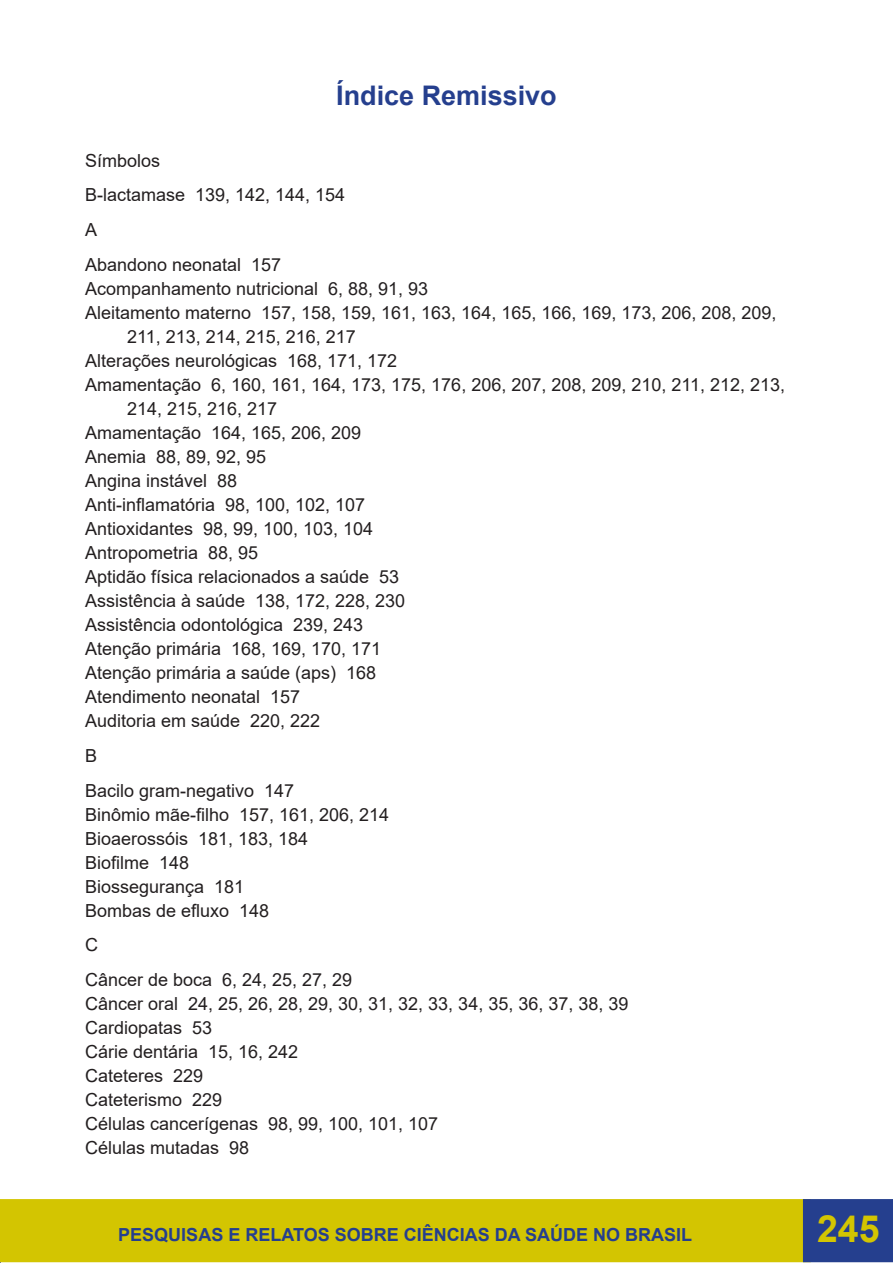
<style>
.page{position:relative;width:893px;height:1263px;background:#fff}
.page>*{position:absolute;margin:0;border:0;box-sizing:border-box;transform-origin:0 0}
.t1{font:700 37.5px "Arial";color:#d3c501}
.t2{font:700 27px "Arial";color:#253f8e}
.t3{font:18px/24px "Arial";color:#231f20}
.t4{font:700 18px "Arial";color:#253f8e}
</style>
<div class="page">
<div style="left:0;top:1200px;width:810px;height:61px;background:#d3c501"></div>
<div style="left:0;top:1199px;width:811px;height:63px;border:2px solid #d3c501"></div>
<div style="left:803px;top:1199px;width:90px;height:63px;background:#253f8e;border:2px solid #253f8e"></div>
<div style="left:812px;top:1212px;width:72px;height:49px;background:#253f8e"></div>
<p class="t2" style="left:336px;top:76px;width:222px">Índice Remissivo</p>
<p class="t3" style="left:85px;top:148px;width:77px">Símbolos</p>
<p class="t3" style="left:85px;top:183px;width:262px">Β-lactamase 139, 142, 144, 154</p>
<p class="t3" style="left:85px;top:218px;width:14px">A</p>
<p class="t3" style="left:85px;top:252px;width:198px">Abandono neonatal 157</p>
<p class="t3" style="left:85px;top:276px;width:345px">Acompanhamento nutricional 6, 88, 91, 93</p>
<p class="t3" style="left:127px;top:300px;width:651px;text-indent:-42px">Aleitamento materno 157, 158, 159, 161, 163, 164, 165, 166, 169, 173, 206, 208, 209,<br>211, 213, 214, 215, 216, 217</p>
<p class="t3" style="left:85px;top:348px;width:314px">Alterações neurológicas 168, 171, 172</p>
<p class="t3" style="left:127px;top:372px;width:660px;text-indent:-42px">Amamentação 6, 160, 161, 164, 173, 175, 176, 206, 207, 208, 209, 210, 211, 212, 213,<br>214, 215, 216, 217</p>
<p class="t3" style="left:85px;top:420px;width:278px">Amamentação 164, 165, 206, 209</p>
<p class="t3" style="left:85px;top:444px;width:183px">Anemia 88, 89, 92, 95</p>
<p class="t3" style="left:85px;top:468px;width:154px">Angina instável 88</p>
<p class="t3" style="left:85px;top:492px;width:282px">Anti-inflamatória 98, 100, 102, 107</p>
<p class="t3" style="left:85px;top:516px;width:290px">Antioxidantes 98, 99, 100, 103, 104</p>
<p class="t3" style="left:85px;top:540px;width:175px">Antropometria 88, 95</p>
<p class="t3" style="left:85px;top:564px;width:316px">Aptidão física relacionados a saúde 53</p>
<p class="t3" style="left:85px;top:588px;width:322px">Assistência à saúde 138, 172, 228, 230</p>
<p class="t3" style="left:85px;top:612px;width:280px">Assistência odontológica 239, 243</p>
<p class="t3" style="left:85px;top:636px;width:298px">Atenção primária 168, 169, 170, 171</p>
<p class="t3" style="left:85px;top:660px;width:293px">Atenção primária a saúde (aps) 168</p>
<p class="t3" style="left:85px;top:684px;width:217px">Atendimento neonatal 157</p>
<p class="t3" style="left:85px;top:708px;width:237px">Auditoria em saúde 220, 222</p>
<p class="t3" style="left:85px;top:743px;width:14px">B</p>
<p class="t3" style="left:85px;top:778px;width:211px">Bacilo gram-negativo 147</p>
<p class="t3" style="left:85px;top:802px;width:306px">Binômio mãe-filho 157, 161, 206, 214</p>
<p class="t3" style="left:85px;top:826px;width:225px">Bioaerossóis 181, 183, 184</p>
<p class="t3" style="left:85px;top:850px;width:106px">Biofilme 148</p>
<p class="t3" style="left:85px;top:874px;width:161px">Biossegurança 181</p>
<p class="t3" style="left:85px;top:898px;width:186px">Bombas de efluxo 148</p>
<p class="t3" style="left:85px;top:933px;width:14px">C</p>
<p class="t3" style="left:85px;top:968px;width:269px">Câncer de boca 6, 24, 25, 27, 29</p>
<p class="t3" style="left:85px;top:992px;width:545px">Câncer oral 24, 25, 26, 28, 29, 30, 31, 32, 33, 34, 35, 36, 37, 38, 39</p>
<p class="t3" style="left:85px;top:1016px;width:129px">Cardiopatas 53</p>
<p class="t3" style="left:85px;top:1040px;width:215px">Cárie dentária 15, 16, 242</p>
<p class="t3" style="left:85px;top:1064px;width:120px">Cateteres 229</p>
<p class="t3" style="left:85px;top:1088px;width:139px">Cateterismo 229</p>
<p class="t3" style="left:85px;top:1112px;width:355px">Células cancerígenas 98, 99, 100, 101, 107</p>
<p class="t3" style="left:85px;top:1136px;width:166px">Células mutadas 98</p>
<p class="t4" style="left:118px;top:1222px;width:575px">PESQUISAS E RELATOS SOBRE CIÊNCIAS DA SAÚDE NO BRASIL</p>
<h1 class="t1" style="left:817px;top:1202px;width:64px">245</h1>
</div>
